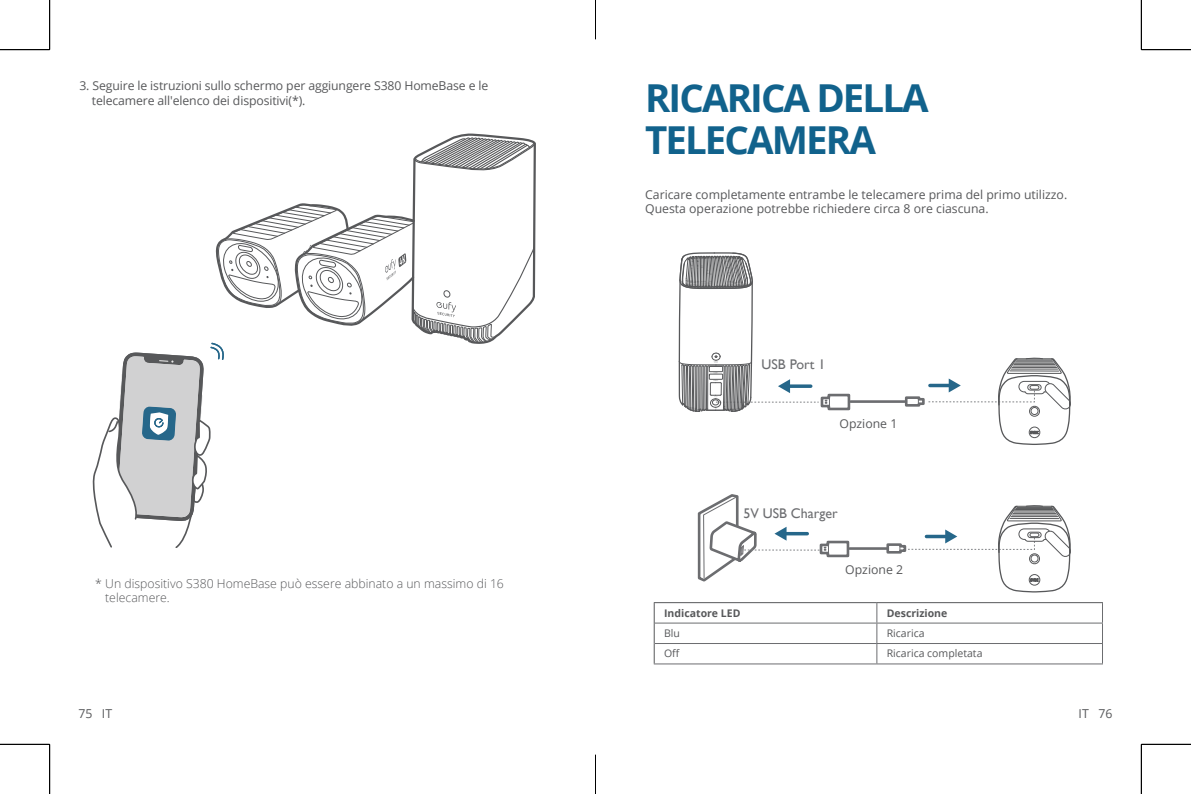
<style>
.page{position:relative;width:1191px;height:794px;background:#fff}
.page>*{position:absolute;margin:0;border:0;box-sizing:border-box;transform-origin:0 0}
.Primary_Title{font:700 38.5px/42px "Open Sans";letter-spacing:-.05em;color:#11628c}
.t1{font:14px "Gill Sans";color:#6c6d70}
._2_5{font:12.25px/14.7px "Open Sans";color:#57585a}
.primary_text{font:300 12.25px/14px "Open Sans";color:#57585a}
.Primary_title{font:12.25px "Open Sans";color:#57585a}
.TXT-TU{font:10.5px "Open Sans";color:#57585a}
.primary_text-2{font:700 10.5px "Open Sans";color:#57585a}
.TXT-TU-2{font:700 10.5px "Open Sans";color:#57585a}
</style>
<div class="page">
<svg style="left:92px;top:133px;width:444px;height:414px"></svg>
<hr style="left:850px;top:400px;width:56px;height:3px;background:#6c6d70">
<hr style="left:849px;top:547px;width:38px;height:3px;background:#6c6d70">
<svg style="left:903px;top:357px;width:168px;height:88px"></svg>
<svg style="left:885px;top:505px;width:186px;height:88px"></svg>
<svg style="left:678px;top:252px;width:173px;height:330px"></svg>
<hr style="left:654px;top:602px;width:223px;height:1px;background:#57585a">
<hr style="left:877px;top:602px;width:226px;height:1px;background:#57585a">
<svg style="left:654px;top:603px;width:1px;height:60px"></svg>
<hr style="left:654px;top:622px;width:223px;height:1px;background:#6c6d70">
<hr style="left:877px;top:622px;width:226px;height:1px;background:#6c6d70">
<hr style="left:654px;top:643px;width:223px;height:1px;background:#6c6d70">
<hr style="left:877px;top:643px;width:226px;height:1px;background:#6c6d70">
<svg style="left:876px;top:603px;width:1px;height:60px"></svg>
<svg style="left:1102px;top:603px;width:1px;height:60px"></svg>
<hr style="left:654px;top:663px;width:223px;height:1px;background:#6c6d70">
<hr style="left:877px;top:663px;width:226px;height:1px;background:#6c6d70">
<hr style="left:0;top:49px;width:50px;height:1px;background:#000">
<hr style="left:1141px;top:49px;width:50px;height:1px;background:#000">
<hr style="left:0;top:744px;width:50px;height:1px;background:#000">
<hr style="left:1141px;top:744px;width:50px;height:1px;background:#000">
<hr style="left:49px;top:0;width:1px;height:50px;background:#000">
<hr style="left:49px;top:744px;width:1px;height:50px;background:#000">
<hr style="left:1141px;top:0;width:1px;height:50px;background:#000">
<hr style="left:1141px;top:744px;width:1px;height:50px;background:#000">
<hr style="left:595px;top:0;width:1px;height:39px;background:#000">
<hr style="left:595px;top:755px;width:1px;height:39px;background:#000">
<p class="_2_5" style="left:92px;top:78px;width:398px;text-indent:-12px">3. Seguire le istruzioni sullo schermo per aggiungere S380 HomeBase e le telecamere all'elenco dei dispositivi(*).</p>
<p class="primary_text" style="left:105px;top:576px;width:400px;text-indent:-10px">* Un dispositivo S380 HomeBase può essere abbinato a un massimo di 16 telecamere.</p>
<p class="Primary_Title" style="left:645px;top:76px;width:285px">RICARICA DELLA<br>TELECAMERA</p>
<p class="_2_5" style="left:645px;top:186px;width:424px">Caricare completamente entrambe le telecamere prima del primo utilizzo.<br>Questa operazione potrebbe richiedere circa 8 ore ciascuna.</p>
<p class="t1" style="left:761px;top:355px;width:65px">USB Port 1</p>
<p class="Primary_title" style="left:839px;top:415px;width:59px">Opzione 1</p>
<p class="t1" style="left:743px;top:505px;width:96px">5V USB Charger</p>
<p class="Primary_title" style="left:845px;top:561px;width:59px">Opzione 2</p>
<p class="primary_text-2" style="left:664px;top:605px;width:78px">Indicatore LED</p>
<p class="TXT-TU-2" style="left:886px;top:605px;width:62px">Descrizione</p>
<p class="TXT-TU" style="left:664px;top:626px;width:17px">Blu</p>
<p class="TXT-TU" style="left:886px;top:626px;width:39px">Ricarica</p>
<p class="TXT-TU" style="left:664px;top:646px;width:17px">Off</p>
<p class="TXT-TU" style="left:886px;top:646px;width:97px">Ricarica completata</p>
<p class="_2_5" style="left:78px;top:706px;width:35px">75 IT</p>
<p class="_2_5" style="left:1078px;top:706px;width:35px">IT 76</p>
</div>
